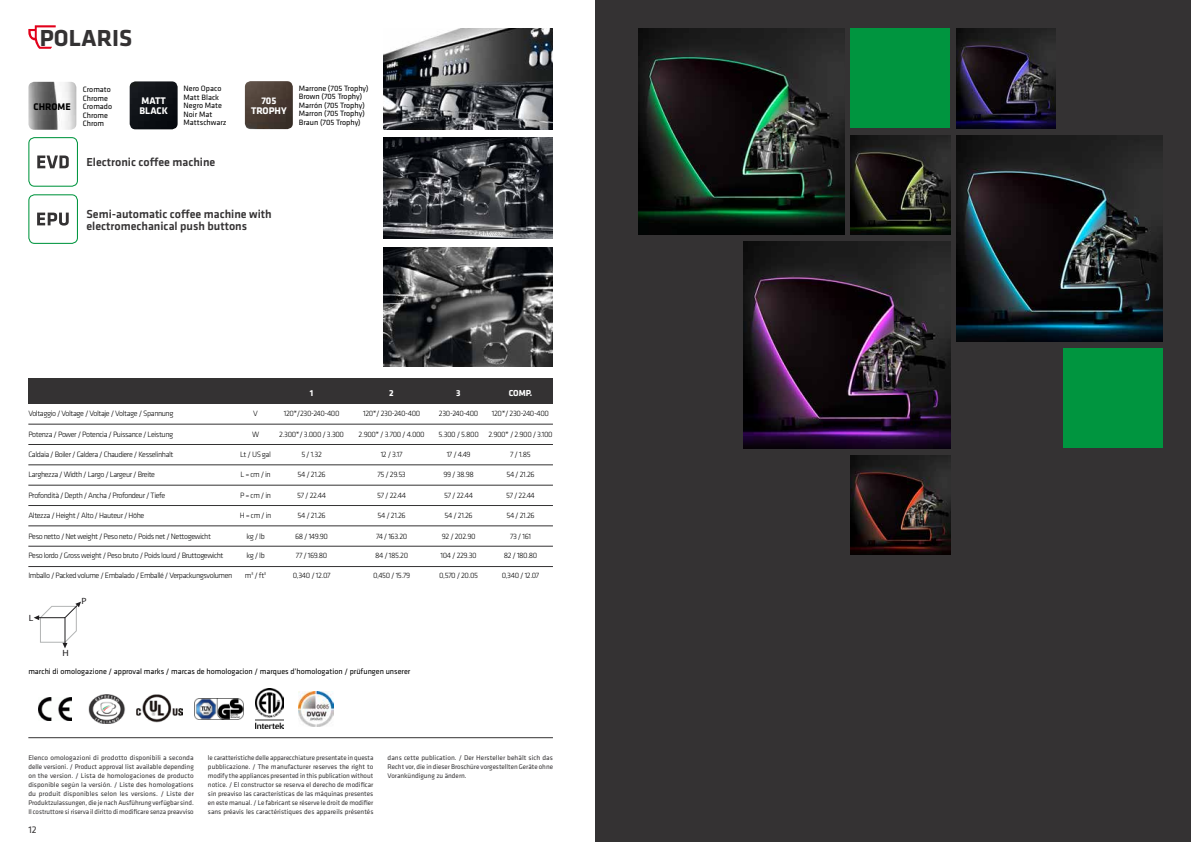
<style>
.page{position:relative;width:1191px;height:842px;background:#fff}
.page>*{position:absolute;margin:0;border:0;box-sizing:border-box;transform-origin:0 0}
.t1{font:700 24.1px "Klavika";color:#343233}
.t2{font:500 12px/12px "Klavika";color:#343233}
.t3{font:700 10px/10px "Klavika";color:#fff}
.t4{font:700 10px "Klavika";color:#000}
.t5{font:10px "Klavika";color:#343233}
.t6{font:700 9px "Klavika";color:#fff}
.t7{font:900 condensed 9px "Helvetica";color:#201e20;scale:1.07 1}
.t8{font:300 8px "Klavika";letter-spacing:-.05em;color:#000}
.t9{font:8px/8.5px "Klavika";color:#000}
.t10{font:7px/9px "Klavika";color:#343233;text-align:justify}
</style>
<div class="page">
<div style="left:595px;top:0;width:596px;height:842px;background:#343233"></div>
<img style="left:130px;top:81px;width:48px;height:48px">
<img style="left:245px;top:81px;width:48px;height:48px">
<img style="left:28px;top:82px;width:48px;height:48px">
<div style="left:28px;top:379px;width:525px;height:25px;background:#343233"></div>
<img style="left:38px;top:697px;width:33px;height:24px">
<img style="left:88px;top:694px;width:37px;height:30px">
<img style="left:137px;top:694px;width:45px;height:29px">
<img style="left:255px;top:689px;width:28px;height:40px">
<img style="left:194px;top:698px;width:49px;height:21px">
<img style="left:299px;top:691px;width:35px;height:35px">
<svg style="left:34px;top:602px;width:47px;height:46px"></svg>
<hr style="left:28px;top:737px;width:525px;height:1px;background:#343233">
<div style="left:28px;top:194px;width:50px;height:50px;border:1px solid #00953f;border-radius:6px"></div>
<svg style="left:37px;top:213px;width:32px;height:13px"></svg>
<div style="left:28px;top:137px;width:50px;height:50px;border:1px solid #00953f;border-radius:6px"></div>
<svg style="left:37px;top:155px;width:32px;height:13px"></svg>
<hr style="left:28px;top:424px;width:525px;height:1px;background:#343233">
<hr style="left:28px;top:444px;width:525px;height:1px;background:#343233">
<hr style="left:28px;top:465px;width:525px;height:1px;background:#343233">
<hr style="left:28px;top:485px;width:525px;height:1px;background:#343233">
<hr style="left:28px;top:505px;width:525px;height:1px;background:#343233">
<hr style="left:28px;top:526px;width:525px;height:1px;background:#343233">
<hr style="left:28px;top:546px;width:525px;height:1px;background:#343233">
<hr style="left:28px;top:566px;width:525px;height:1px;background:#343233">
<svg style="left:28px;top:25px;width:28px;height:24px"></svg>
<img style="left:383px;top:28px;width:170px;height:102px">
<img style="left:383px;top:247px;width:170px;height:119px">
<img style="left:383px;top:137px;width:170px;height:101px">
<img style="left:850px;top:455px;width:100px;height:100px">
<div style="left:1063px;top:348px;width:99px;height:100px;background:#00953f"></div>
<img style="left:956px;top:135px;width:206px;height:206px">
<img style="left:956px;top:28px;width:100px;height:100px">
<div style="left:850px;top:28px;width:100px;height:100px;background:#00953f"></div>
<img style="left:850px;top:135px;width:100px;height:100px">
<img style="left:638px;top:28px;width:206px;height:207px">
<img style="left:744px;top:242px;width:206px;height:206px">
<h1 class="t1" style="left:40px;top:20px;width:94px">POLARIS</h1>
<h3 class="t4" style="left:33px;top:99px;width:39px">CHROME</h3>
<p class="t9" style="left:184px;top:84px;width:44px">Nero Opaco<br>Matt Black<br>Negro Mate<br>Noir Mat<br>Mattschwarz</p>
<p class="t9" style="left:299px;top:84px;width:71px">Marrone (705 Trophy)<br>Brown (705 Trophy)<br>Marrón (705 Trophy)<br>Marron (705 Trophy)<br>Braun (705 Trophy)</p>
<p class="t9" style="left:83px;top:85px;width:31px">Cromato<br>Chrome<br>Cromado<br>Chrome<br>Chrom</p>
<h3 class="t3" style="left:139px;top:95px;width:30px">MATT<br>BLACK</h3>
<h3 class="t3" style="left:251px;top:95px;width:37px;text-align:center">705<br>TROPHY</h3>
<h2 class="t2" style="left:86px;top:156px;width:130px">Electronic coffee machine</h2>
<h2 class="t2" style="left:86px;top:207px;width:187px">Semi-automatic coffee machine with electromechanical push buttons</h2>
<p class="t6" style="left:310px;top:387px;width:5px">1</p>
<p class="t6" style="left:389px;top:387px;width:6px">2</p>
<p class="t6" style="left:456px;top:387px;width:6px">3</p>
<p class="t6" style="left:509px;top:387px;width:25px">COMP.</p>
<p class="t8" style="left:28px;top:409px;width:147px">Voltaggio / Voltage / Voltaje / Voltage / Spannung</p>
<p class="t8" style="left:253px;top:409px;width:6px">V</p>
<p class="t8" style="left:284px;top:409px;width:57px">120*/230-240-400</p>
<p class="t8" style="left:363px;top:409px;width:59px">120*/ 230-240-400</p>
<p class="t8" style="left:439px;top:409px;width:41px">230-240-400</p>
<p class="t8" style="left:492px;top:409px;width:59px">120*/ 230-240-400</p>
<p class="t8" style="left:28px;top:430px;width:146px">Potenza / Power / Potencia / Puissance / Leistung</p>
<p class="t8" style="left:252px;top:430px;width:9px">W</p>
<p class="t8" style="left:279px;top:430px;width:66px">2.300*/ 3.000 / 3.300</p>
<p class="t8" style="left:359px;top:430px;width:68px">2.900* / 3.700 / 4.000</p>
<p class="t8" style="left:438px;top:430px;width:116px">5.300 / 5.800 2.900* / 2.900 / 3.100</p>
<p class="t8" style="left:28px;top:450px;width:147px">Caldaia / Boiler / Caldera / Chaudiere / Kesselinhalt</p>
<p class="t8" style="left:240px;top:450px;width:32px">Lt / US gal</p>
<p class="t8" style="left:301px;top:450px;width:22px">5 / 1.32</p>
<p class="t8" style="left:381px;top:450px;width:23px">12 / 3.17</p>
<p class="t8" style="left:447px;top:450px;width:26px">17 / 4.49</p>
<p class="t8" style="left:510px;top:450px;width:22px">7 / 1.85</p>
<p class="t8" style="left:28px;top:470px;width:128px">Larghezza / Width / Largo / Largeur / Breite</p>
<p class="t8" style="left:240px;top:470px;width:32px">L = cm / in</p>
<p class="t8" style="left:297px;top:470px;width:30px">54 / 21.26</p>
<p class="t8" style="left:377px;top:470px;width:30px">75 / 29.53</p>
<p class="t8" style="left:443px;top:470px;width:32px">99 / 38.98</p>
<p class="t8" style="left:506px;top:470px;width:30px">54 / 21.26</p>
<p class="t8" style="left:28px;top:491px;width:139px">Profondità / Depth / Ancha / Profondeur / Tiefe</p>
<p class="t8" style="left:240px;top:491px;width:32px">P = cm / in</p>
<p class="t8" style="left:297px;top:491px;width:30px">57 / 22.44</p>
<p class="t8" style="left:377px;top:491px;width:30px">57 / 22.44</p>
<p class="t8" style="left:444px;top:491px;width:30px">57 / 22.44</p>
<p class="t8" style="left:506px;top:491px;width:30px">57 / 22.44</p>
<p class="t8" style="left:28px;top:511px;width:117px">Altezza / Height / Alto / Hauteur / Höhe</p>
<p class="t8" style="left:240px;top:511px;width:33px">H = cm / in</p>
<p class="t8" style="left:297px;top:511px;width:30px">54 / 21.26</p>
<p class="t8" style="left:377px;top:511px;width:30px">54 / 21.26</p>
<p class="t8" style="left:444px;top:511px;width:30px">54 / 21.26</p>
<p class="t8" style="left:506px;top:511px;width:30px">54 / 21.26</p>
<p class="t8" style="left:28px;top:532px;width:184px">Peso netto / Net weight / Peso neto / Poids net / Nettogewicht</p>
<p class="t8" style="left:246px;top:532px;width:20px">kg / lb</p>
<p class="t8" style="left:295px;top:532px;width:34px">68 / 149.90</p>
<p class="t8" style="left:376px;top:532px;width:33px">74 / 163.20</p>
<p class="t8" style="left:442px;top:532px;width:35px">92 / 202.90</p>
<p class="t8" style="left:510px;top:532px;width:22px">73 / 161</p>
<p class="t8" style="left:28px;top:551px;width:197px">Peso lordo / Gross weight / Peso bruto / Poids lourd / Bruttogewicht</p>
<p class="t8" style="left:246px;top:551px;width:20px">kg / lb</p>
<p class="t8" style="left:296px;top:551px;width:33px">77 / 169.80</p>
<p class="t8" style="left:375px;top:551px;width:35px">84 / 185.20</p>
<p class="t8" style="left:440px;top:551px;width:38px">104 / 229.30</p>
<p class="t8" style="left:504px;top:551px;width:35px">82 / 180.80</p>
<p class="t8" style="left:28px;top:571px;width:205px">Imballo / Packed volume / Embalado / Emballé / Verpackungsvolumen</p>
<p class="t8" style="left:245px;top:571px;width:23px">m<sup>3</sup> / ft<sup>3</sup></p>
<p class="t8" style="left:293px;top:571px;width:39px">0,340 / 12.07</p>
<p class="t8" style="left:373px;top:571px;width:38px">0,450 / 15.79</p>
<p class="t8" style="left:439px;top:571px;width:41px">0,570 / 20.05</p>
<p class="t8" style="left:502px;top:571px;width:39px">0,340 / 12.07</p>
<p class="t7" style="left:29px;top:612px;width:6px">L</p>
<p class="t7" style="left:81px;top:595px;width:6px">P</p>
<p class="t7" style="left:62px;top:647px;width:7px">H</p>
<p class="t9" style="left:28px;top:667px;width:383px">marchi di omologazione / approval marks / marcas de homologacion / marques d’homologation / prüfungen unserer</p>
<p class="t10" style="left:28px;top:753px;width:167px">Elenco omologazioni di prodotto disponibili a seconda delle versioni. / Product approval list available depending on the version. / Lista de homologaciones de producto disponible según la versión. / Liste des homologations du produit disponibles selon les versions. / Liste der Produktzulassungen, die je nach Ausführung verfügbar sind.<br>Il costruttore si riserva il diritto di modificare senza preavviso</p>
<p class="t10" style="left:208px;top:753px;width:167px">le caratteristiche delle apparecchiature presentate in questa pubblicazione. / The manufacturer reserves the right to modify the appliances presented in this publication without notice. / El constructor se reserva el derecho de modificar sin preaviso las características de las máquinas presentes en este manual. / Le fabricant se réserve le droit de modifier sans préavis les caractéristiques des appareils présentés</p>
<p class="t10" style="left:387px;top:753px;width:167px">dans cette publication. / Der Hersteller behält sich das Recht vor, die in dieser Broschüre vorgestellten Geräte ohne Vorankündigung zu ändern.</p>
<h3 class="t5" style="left:28px;top:823px;width:10px">12</h3>
</div>
